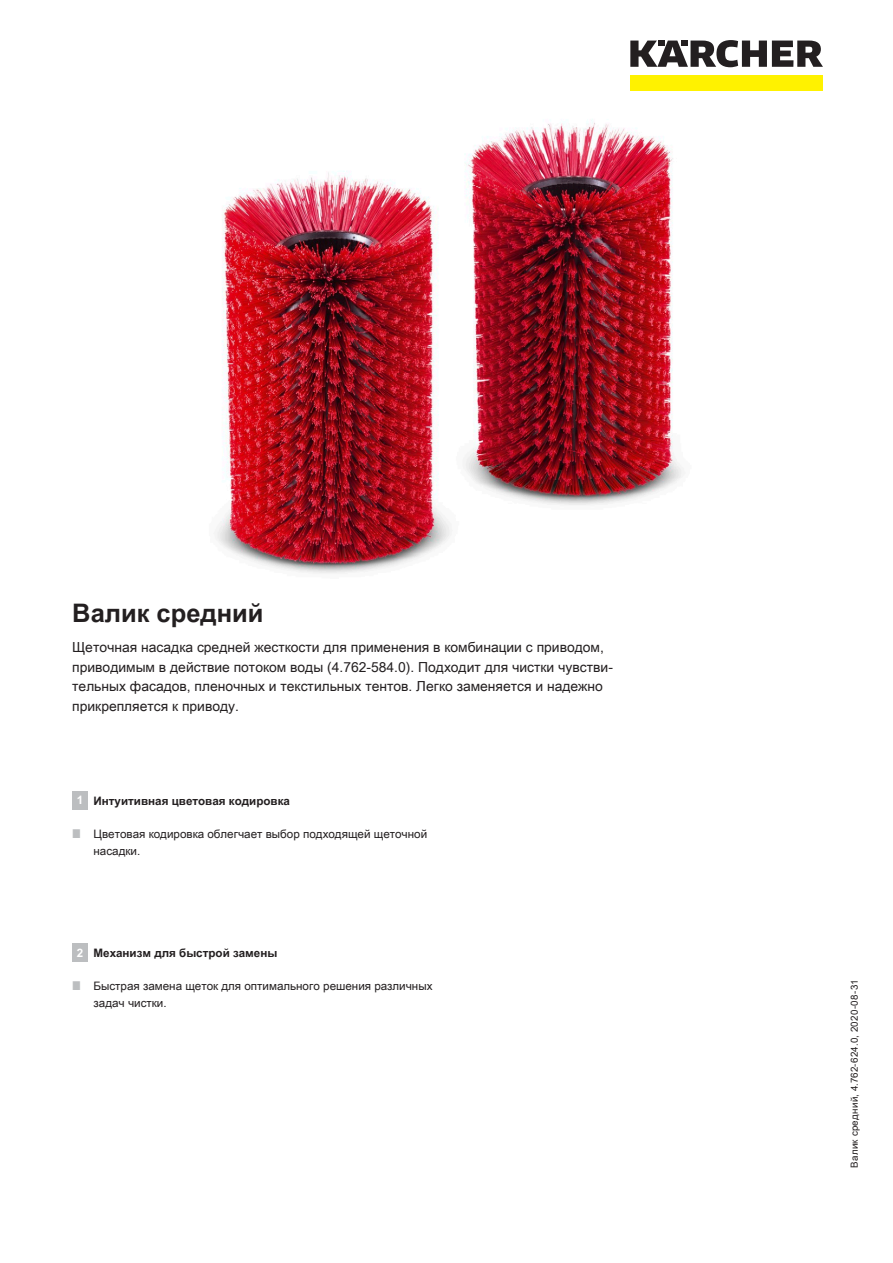
<style>
.page{position:relative;width:893px;height:1263px;background:#fff}
.page>*{position:absolute;margin:0;border:0;box-sizing:border-box;transform-origin:0 0}
.t1{font:700 25.5px "Arial Unicode MS";color:#231f20}
.t2{font:13.8px/19.5px "Arial Unicode MS";color:#231f20}
.t3{font:11.7px/17.2px "Arial Unicode MS";color:#231f20}
.t4{font:700 11.7px "Arial Unicode MS";color:#231f20}
.t5{font:700 11.7px "Arial Unicode MS";color:#fff}
.t6{font:9.75px "Arial Unicode MS";letter-spacing:.025em;color:#231f20}
</style>
<div class="page">
<div style="left:630px;top:75px;width:193px;height:16px;background:#fff200"></div>
<svg style="left:630px;top:40px;width:193px;height:27px"></svg>
<img style="left:214px;top:119px;width:471px;height:455px">
<div style="left:72px;top:791px;width:16px;height:19px;background:#bcbec0"></div>
<div style="left:72px;top:943px;width:16px;height:19px;background:#bcbec0"></div>
<h1 class="t1" style="left:72px;top:594px;width:193px">Валик средний</h1>
<p class="t2" style="left:72px;top:637px;width:542px">Щеточная насадка средней жесткости для применения в комбинации с приводом, приводимым в действие потоком воды (4.762-584.0). Подходит для чистки чувстви&shy;тельных фасадов, пленочных и текстильных тентов. Легко заменяется и надежно прикрепляется к приводу.</p>
<p class="t5" style="left:77px;top:792px;width:8px">1</p>
<p class="t4" style="left:94px;top:792px;width:198px">Интуитивная цветовая кодировка</p>
<p class="t3" style="left:94px;top:825px;width:335px">Цветовая кодировка облегчает выбор подходящей щеточной насадки.</p>
<p class="t5" style="left:77px;top:944px;width:8px">2</p>
<p class="t4" style="left:94px;top:944px;width:185px">Механизм для быстрой замены</p>
<p class="t3" style="left:94px;top:977px;width:340px">Быстрая замена щеток для оптимального решения различных задач чистки.</p>
<p class="t6" style="left:847px;top:1168px;width:190px;rotate:-90deg">Валик средний, 4.762-624.0, 2020-08-31</p>
</div>
